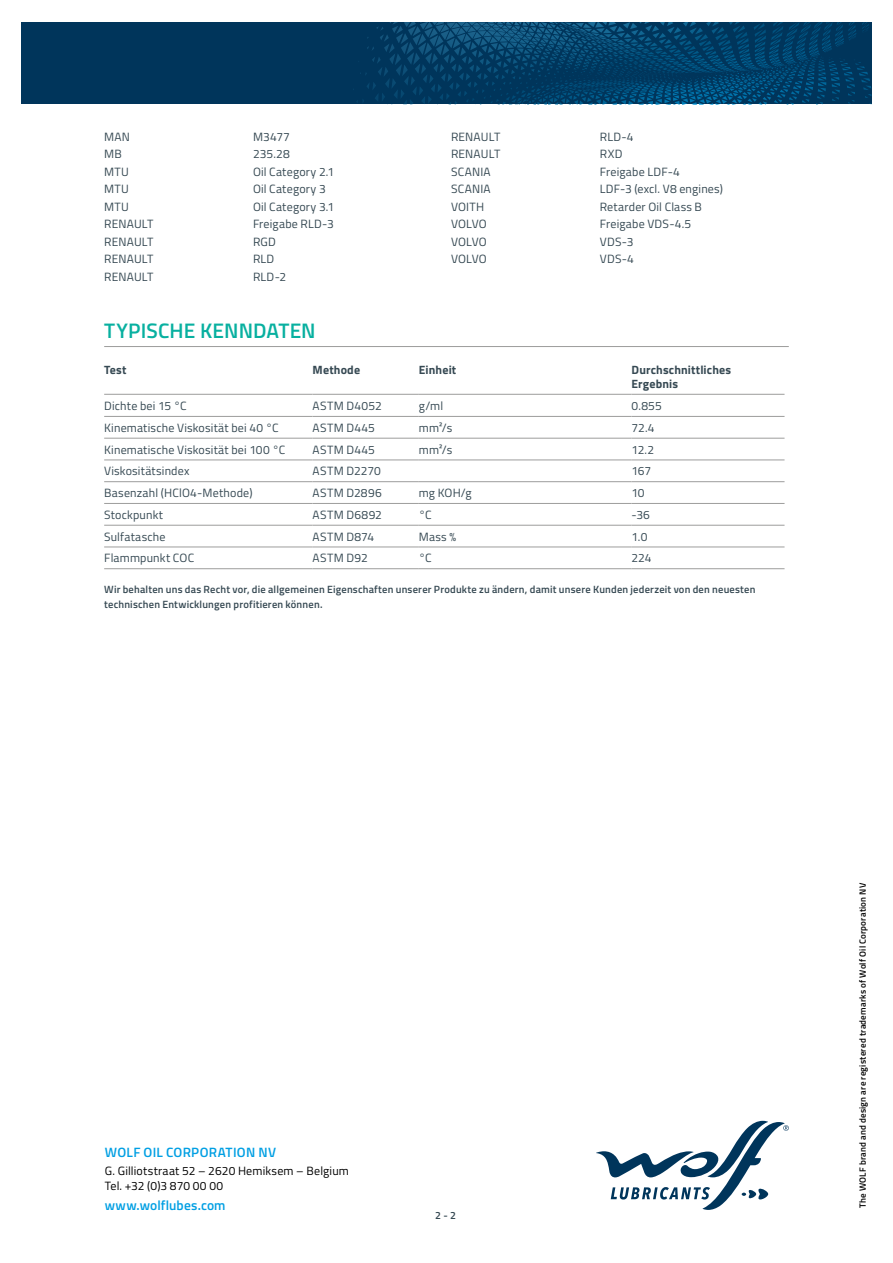
<style>
.page{position:relative;width:893px;height:1263px;background:#fff}
.page>*{position:absolute;margin:0;border:0;box-sizing:border-box;transform-origin:0 0}
.t1{font:600 21px "Titillium";color:#08b0a0}
.t2{font:600 13.5px "Titillium";letter-spacing:.015em;color:#009fe3}
.t3{font:12px "Titillium";letter-spacing:.015em;color:#364953}
.t4{font:12px/14.4px "Titillium";letter-spacing:.015em;color:#000}
.t5{font:700 12px/13.5px "Titillium";letter-spacing:.015em;color:#364953}
.t6{font:600 10.5px/15px "Titillium";letter-spacing:.02em;color:#364953}
.t7{font:600 9px "Titillium";letter-spacing:.025em;color:#000}
</style>
<div class="page">
<svg style="left:596px;top:1121px;width:193px;height:89px"></svg>
<svg style="left:21px;top:22px;width:851px;height:82px;background:#013b62"></svg>
<hr style="left:104px;top:346px;width:685px;height:1px;background:#9d9d9c">
<hr style="left:104px;top:394px;width:209px;height:1px;background:#9d9d9c">
<hr style="left:313px;top:394px;width:106px;height:1px;background:#9d9d9c">
<hr style="left:419px;top:394px;width:212px;height:1px;background:#9d9d9c">
<hr style="left:631px;top:394px;width:153px;height:1px;background:#9d9d9c">
<hr style="left:104px;top:416px;width:209px;height:1px;background:#9d9d9c">
<hr style="left:313px;top:416px;width:106px;height:1px;background:#9d9d9c">
<hr style="left:419px;top:416px;width:212px;height:1px;background:#9d9d9c">
<hr style="left:631px;top:416px;width:153px;height:1px;background:#9d9d9c">
<hr style="left:104px;top:438px;width:209px;height:1px;background:#9d9d9c">
<hr style="left:313px;top:438px;width:106px;height:1px;background:#9d9d9c">
<hr style="left:419px;top:438px;width:212px;height:1px;background:#9d9d9c">
<hr style="left:631px;top:438px;width:153px;height:1px;background:#9d9d9c">
<hr style="left:104px;top:460px;width:209px;height:1px;background:#9d9d9c">
<hr style="left:313px;top:460px;width:106px;height:1px;background:#9d9d9c">
<hr style="left:419px;top:460px;width:212px;height:1px;background:#9d9d9c">
<hr style="left:631px;top:460px;width:153px;height:1px;background:#9d9d9c">
<hr style="left:104px;top:481px;width:209px;height:1px;background:#9d9d9c">
<hr style="left:313px;top:481px;width:106px;height:1px;background:#9d9d9c">
<hr style="left:419px;top:481px;width:212px;height:1px;background:#9d9d9c">
<hr style="left:631px;top:481px;width:153px;height:1px;background:#9d9d9c">
<hr style="left:104px;top:503px;width:209px;height:1px;background:#9d9d9c">
<hr style="left:313px;top:503px;width:106px;height:1px;background:#9d9d9c">
<hr style="left:419px;top:503px;width:212px;height:1px;background:#9d9d9c">
<hr style="left:631px;top:503px;width:153px;height:1px;background:#9d9d9c">
<hr style="left:104px;top:525px;width:209px;height:1px;background:#9d9d9c">
<hr style="left:313px;top:525px;width:106px;height:1px;background:#9d9d9c">
<hr style="left:419px;top:525px;width:212px;height:1px;background:#9d9d9c">
<hr style="left:631px;top:525px;width:153px;height:1px;background:#9d9d9c">
<hr style="left:104px;top:547px;width:209px;height:1px;background:#9d9d9c">
<hr style="left:313px;top:547px;width:106px;height:1px;background:#9d9d9c">
<hr style="left:419px;top:547px;width:212px;height:1px;background:#9d9d9c">
<hr style="left:631px;top:547px;width:153px;height:1px;background:#9d9d9c">
<hr style="left:104px;top:568px;width:209px;height:1px;background:#9d9d9c">
<hr style="left:313px;top:568px;width:106px;height:1px;background:#9d9d9c">
<hr style="left:419px;top:568px;width:212px;height:1px;background:#9d9d9c">
<hr style="left:631px;top:568px;width:153px;height:1px;background:#9d9d9c">
<p class="t3" style="left:104px;top:128px;width:27px">MAN</p>
<p class="t3" style="left:253px;top:128px;width:38px">M3477</p>
<p class="t3" style="left:104px;top:145px;width:19px">MB</p>
<p class="t3" style="left:253px;top:145px;width:38px">235.28</p>
<p class="t3" style="left:104px;top:163px;width:26px">MTU</p>
<p class="t3" style="left:253px;top:163px;width:83px">Oil Category 2.1</p>
<p class="t3" style="left:104px;top:180px;width:26px">MTU</p>
<p class="t3" style="left:253px;top:180px;width:74px">Oil Category 3</p>
<p class="t3" style="left:104px;top:198px;width:26px">MTU</p>
<p class="t3" style="left:253px;top:198px;width:83px">Oil Category 3.1</p>
<p class="t3" style="left:104px;top:215px;width:51px">RENAULT</p>
<p class="t3" style="left:253px;top:215px;width:82px">Freigabe RLD-3</p>
<p class="t3" style="left:104px;top:233px;width:51px">RENAULT</p>
<p class="t3" style="left:253px;top:233px;width:24px">RGD</p>
<p class="t3" style="left:104px;top:250px;width:51px">RENAULT</p>
<p class="t3" style="left:253px;top:250px;width:23px">RLD</p>
<p class="t3" style="left:104px;top:268px;width:51px">RENAULT</p>
<p class="t3" style="left:253px;top:268px;width:35px">RLD-2</p>
<p class="t3" style="left:451px;top:128px;width:51px">RENAULT</p>
<p class="t3" style="left:600px;top:128px;width:35px">RLD-4</p>
<p class="t3" style="left:451px;top:145px;width:51px">RENAULT</p>
<p class="t3" style="left:600px;top:145px;width:24px">RXD</p>
<p class="t3" style="left:451px;top:163px;width:41px">SCANIA</p>
<p class="t3" style="left:600px;top:163px;width:82px">Freigabe LDF-4</p>
<p class="t3" style="left:451px;top:180px;width:41px">SCANIA</p>
<p class="t3" style="left:600px;top:180px;width:125px">LDF-3 (excl. V8 engines)</p>
<p class="t3" style="left:451px;top:198px;width:35px">VOITH</p>
<p class="t3" style="left:600px;top:198px;width:104px">Retarder Oil Class B</p>
<p class="t3" style="left:451px;top:215px;width:37px">VOLVO</p>
<p class="t3" style="left:600px;top:215px;width:93px">Freigabe VDS-4.5</p>
<p class="t3" style="left:451px;top:233px;width:37px">VOLVO</p>
<p class="t3" style="left:600px;top:233px;width:35px">VDS-3</p>
<p class="t3" style="left:451px;top:250px;width:37px">VOLVO</p>
<p class="t3" style="left:600px;top:250px;width:36px">VDS-4</p>
<h1 class="t1" style="left:104px;top:315px;width:213px">TYPISCHE KENNDATEN</h1>
<p class="t5" style="left:104px;top:363px;width:24px">Test</p>
<p class="t5" style="left:313px;top:363px;width:49px">Methode</p>
<p class="t5" style="left:419px;top:363px;width:39px">Einheit</p>
<p class="t5" style="left:631px;top:363px;width:101px">Durchschnittliches<br>Ergebnis</p>
<p class="t3" style="left:104px;top:397px;width:84px">Dichte bei 15 °C</p>
<p class="t3" style="left:313px;top:397px;width:71px">ASTM D4052</p>
<p class="t3" style="left:419px;top:397px;width:26px">g/ml</p>
<p class="t3" style="left:631px;top:397px;width:32px">0.855</p>
<p class="t3" style="left:104px;top:419px;width:176px">Kinematische Viskosität bei 40 °C</p>
<p class="t3" style="left:313px;top:419px;width:64px">ASTM D445</p>
<p class="t3" style="left:419px;top:419px;width:35px">mm²/s</p>
<p class="t3" style="left:631px;top:419px;width:25px">72.4</p>
<p class="t3" style="left:104px;top:441px;width:183px">Kinematische Viskosität bei 100 °C</p>
<p class="t3" style="left:313px;top:441px;width:64px">ASTM D445</p>
<p class="t3" style="left:419px;top:441px;width:35px">mm²/s</p>
<p class="t3" style="left:631px;top:441px;width:24px">12.2</p>
<p class="t3" style="left:104px;top:462px;width:87px">Viskositätsindex</p>
<p class="t3" style="left:313px;top:462px;width:70px">ASTM D2270</p>
<p class="t3" style="left:631px;top:462px;width:21px">167</p>
<p class="t3" style="left:104px;top:484px;width:150px">Basenzahl (HClO4-Methode)</p>
<p class="t3" style="left:313px;top:484px;width:71px">ASTM D2896</p>
<p class="t3" style="left:419px;top:484px;width:54px">mg KOH/g</p>
<p class="t3" style="left:631px;top:484px;width:15px">10</p>
<p class="t3" style="left:104px;top:506px;width:60px">Stockpunkt</p>
<p class="t3" style="left:313px;top:506px;width:71px">ASTM D6892</p>
<p class="t3" style="left:419px;top:506px;width:14px">°C</p>
<p class="t3" style="left:631px;top:506px;width:20px">-36</p>
<p class="t3" style="left:104px;top:528px;width:63px">Sulfatasche</p>
<p class="t3" style="left:313px;top:528px;width:63px">ASTM D874</p>
<p class="t3" style="left:419px;top:528px;width:39px">Mass %</p>
<p class="t3" style="left:631px;top:528px;width:17px">1.0</p>
<p class="t3" style="left:104px;top:549px;width:92px">Flammpunkt COC</p>
<p class="t3" style="left:313px;top:549px;width:57px">ASTM D92</p>
<p class="t3" style="left:419px;top:549px;width:14px">°C</p>
<p class="t3" style="left:631px;top:549px;width:22px">224</p>
<p class="t6" style="left:104px;top:581px;width:653px">Wir behalten uns das Recht vor, die allgemeinen Eigenschaften unserer Produkte zu ändern, damit unsere Kunden jederzeit von den neuesten technischen Entwicklungen profitieren können.</p>
<p class="t2" style="left:105px;top:1142px;width:173px">WOLF OIL CORPORATION NV</p>
<p class="t4" style="left:105px;top:1163px;width:246px">G. Gilliotstraat 52 – 2620 Hemiksem – Belgium<br>Tel. +32 (0)3 870 00 00</p>
<p class="t2" style="left:105px;top:1195px;width:122px">www.wolflubes.com</p>
<p class="t6" style="left:435px;top:1207px;width:22px">2 - 2</p>
<p class="t7" style="left:856px;top:1208px;width:326px;rotate:-90deg">The WOLF brand and design are registered trademarks of Wolf Oil Corporation NV</p>
</div>
